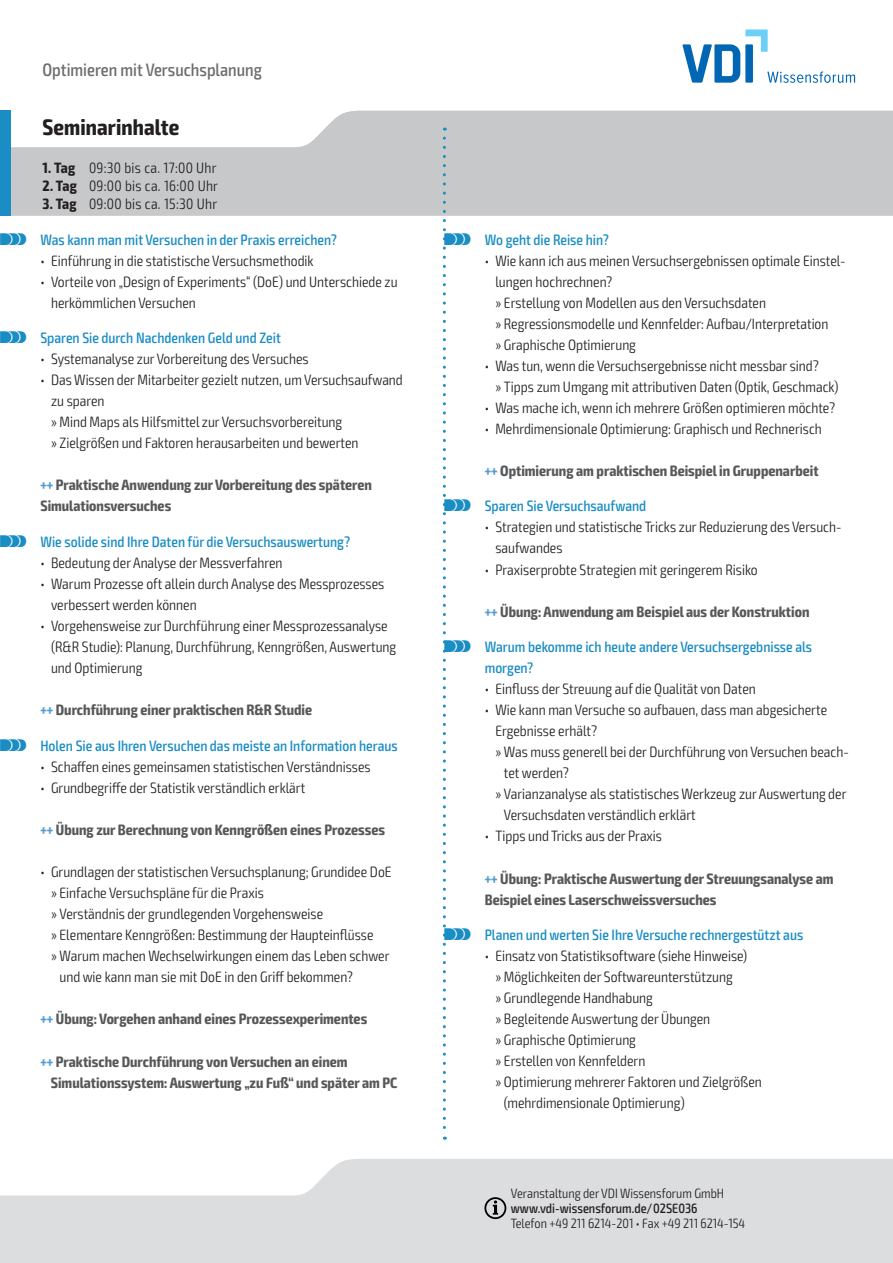
<style>
.page{position:relative;width:893px;height:1263px;background:#fff}
.page>*{position:absolute;margin:0;border:0;box-sizing:border-box;transform-origin:0 0}
.t1{font:700 condensed 22.5px "Exo 2";letter-spacing:.005em;color:#231f20}
.t2{font:500 condensed 18px "Exo 2";color:#6c6d70}
.t3{font:300 condensed 15px/21px "Exo 2";color:#231f20}
.t4{font:700 condensed 15px/21px "Exo 2";color:#57585a}
.t5{font:500 condensed 15px/21px "Exo 2";color:#1a8dc4}
.t6{font:300 condensed 15px "Exo 2";letter-spacing:.02em;color:#231f20}
.t7{font:300 condensed 13.5px "Exo 2";color:#231f20}
.t8{font:500 condensed 13.5px "Exo 2";color:#231f20}
.s1{font-weight:700}
.s2{font-family:"VDI Iconset S4 A Regular";font-weight:400;font-stretch:normal}
.s3{color:#559dce}
</style>
<div class="page">
<svg style="left:0;top:1159px;width:893px;height:104px;background:#e0e1e3"></svg>
<svg style="left:11px;top:111px;width:882px;height:105px;background:#cdced0"></svg>
<div style="left:0;top:111px;width:11px;height:105px;background:#1a8dc4"></div>
<svg style="left:484px;top:1197px;width:22px;height:22px"></svg>
<svg style="left:682px;top:30px;width:173px;height:53px"></svg>
<svg style="left:443px;top:138px;width:3px;height:1002px"></svg>
<p class="t2" style="left:43px;top:59px;width:221px">Optimieren mit Versuchsplanung</p>
<h1 class="t1" style="left:43px;top:113px;width:138px">Seminarinhalte</h1>
<p class="t6" style="left:43px;top:159px;width:176px"><span class="s1">1. Tag</span> 09:30 bis ca. 17:00 Uhr</p>
<p class="t6" style="left:43px;top:177px;width:177px"><span class="s1">2. Tag</span> 09:00 bis ca. 16:00 Uhr</p>
<p class="t6" style="left:43px;top:195px;width:176px"><span class="s1">3. Tag</span> 09:00 bis ca. 15:30 Uhr</p>
<p class="t5" style="left:0;top:229px;width:338px"><span class="s2">S</span> Was kann man mit Versuchen in der Praxis erreichen?</p>
<p class="t3" style="left:40px;top:250px;width:275px">• Einführung in die statistische Versuchsmethodik</p>
<p class="t3" style="left:51px;top:271px;width:348px;text-indent:-11px">• Vorteile von „Design of Experiments“ (DoE) und Unterschiede zu herkömmlichen Versuchen</p>
<p class="t5" style="left:0;top:328px;width:282px"><span class="s2">S</span> Sparen Sie durch Nachdenken Geld und Zeit</p>
<p class="t3" style="left:40px;top:349px;width:270px">• Systemanalyse zur Vorbereitung des Versuches</p>
<p class="t3" style="left:51px;top:370px;width:353px;text-indent:-11px">• Das Wissen der Mitarbeiter gezielt nutzen, um Versuchsaufwand zu sparen<br>» Mind Maps als Hilfsmittel zur Versuchsvorbereitung<br>» Zielgrößen und Faktoren herausarbeiten und bewerten</p>
<p class="t4" style="left:40px;top:475px;width:333px"><span class="s3">+++</span> Praktische Anwendung zur Vorbereitung des späteren<br>Simulationsversuches</p>
<p class="t5" style="left:0;top:532px;width:352px"><span class="s2">S</span> Wie solide sind Ihre Daten für die Versuchsauswertung?</p>
<p class="t3" style="left:40px;top:553px;width:244px">• Bedeutung der Analyse der Messverfahren</p>
<p class="t3" style="left:51px;top:574px;width:335px;text-indent:-11px">• Warum Prozesse oft allein durch Analyse des Messprozesses verbessert werden können</p>
<p class="t3" style="left:51px;top:616px;width:347px;text-indent:-11px">• Vorgehensweise zur Durchführung einer Messprozessanalyse (R&amp;R Studie): Planung, Durchführung, Kenngrößen, Auswertung und Optimierung</p>
<p class="t4" style="left:40px;top:700px;width:273px"><span class="s3">+++</span> Durchführung einer praktischen R&amp;R Studie</p>
<p class="t5" style="left:0;top:736px;width:399px"><span class="s2">S</span> Holen Sie aus Ihren Versuchen das meiste an Information heraus</p>
<p class="t3" style="left:40px;top:757px;width:332px">• Schaffen eines gemeinsamen statistischen Verständnisses</p>
<p class="t3" style="left:40px;top:778px;width:266px">• Grundbegriffe der Statistik verständlich erklärt</p>
<p class="t4" style="left:40px;top:820px;width:346px"><span class="s3">+++</span> Übung zur Berechnung von Kenngrößen eines Prozesses</p>
<p class="t3" style="left:40px;top:862px;width:353px">• Grundlagen der statistischen Versuchsplanung; Grundidee DoE</p>
<p class="t3" style="left:51px;top:883px;width:214px">» Einfache Versuchspläne für die Praxis</p>
<p class="t3" style="left:51px;top:904px;width:274px">» Verständnis der grundlegenden Vorgehensweise</p>
<p class="t3" style="left:51px;top:925px;width:324px">» Elementare Kenngrößen: Bestimmung der Haupteinflüsse</p>
<p class="t3" style="left:51px;top:946px;width:340px">» Warum machen Wechselwirkungen einem das Leben schwer</p>
<p class="t3" style="left:60px;top:967px;width:295px">und wie kann man sie mit DoE in den Griff bekommen?</p>
<p class="t4" style="left:40px;top:1009px;width:328px"><span class="s3">+++</span> Übung: Vorgehen anhand eines Prozessexperimentes</p>
<p class="t4" style="left:51px;top:1051px;width:348px;text-indent:-10px"><span class="s3">+++</span> Praktische Durchführung von Versuchen an einem<br>Simulationssystem: Auswertung „zu Fuß“ und später am PC</p>
<p class="t5" style="left:444px;top:229px;width:166px"><span class="s2">S</span> Wo geht die Reise hin?</p>
<p class="t3" style="left:495px;top:250px;width:352px;text-indent:-11px">• Wie kann ich aus meinen Versuchsergebnissen optimale Einstel&shy;lungen hochrechnen?<br>» Erstellung von Modellen aus den Versuchsdaten<br>» Regressionsmodelle und Kennfelder: Aufbau/Interpretation<br>» Graphische Optimierung</p>
<p class="t3" style="left:495px;top:355px;width:345px;text-indent:-11px">• Was tun, wenn die Versuchsergebnisse nicht messbar sind?<br>» Tipps zum Umgang mit attributiven Daten (Optik, Geschmack)</p>
<p class="t3" style="left:485px;top:397px;width:352px">• Was mache ich, wenn ich mehrere Größen optimieren möchte?</p>
<p class="t3" style="left:485px;top:418px;width:339px">• Mehrdimensionale Optimierung: Graphisch und Rechnerisch</p>
<p class="t4" style="left:485px;top:460px;width:335px"><span class="s3">+++</span> Optimierung am praktischen Beispiel in Gruppenarbeit</p>
<p class="t5" style="left:444px;top:496px;width:203px"><span class="s2">S</span> Sparen Sie Versuchsaufwand</p>
<p class="t3" style="left:495px;top:517px;width:348px;text-indent:-11px">• Strategien und statistische Tricks zur Reduzierung des Versuch&shy;saufwandes</p>
<p class="t3" style="left:485px;top:559px;width:274px">• Praxiserprobte Strategien mit geringerem Risiko</p>
<p class="t4" style="left:485px;top:601px;width:326px"><span class="s3">+++</span> Übung: Anwendung am Beispiel aus der Konstruktion</p>
<p class="t5" style="left:485px;top:637px;width:329px;text-indent:-40px"><span class="s2">S</span> Warum bekomme ich heute andere Versuchsergebnisse als morgen?</p>
<p class="t3" style="left:485px;top:679px;width:273px">• Einfluss der Streuung auf die Qualität von Daten</p>
<p class="t3" style="left:485px;top:700px;width:344px">• Wie kann man Versuche so aufbauen, dass man abgesicherte</p>
<p class="t3" style="left:495px;top:721px;width:103px">Ergebnisse erhält?</p>
<p class="t3" style="left:495px;top:742px;width:355px">» Was muss generell bei der Durchführung von Versuchen beach-</p>
<p class="t3" style="left:504px;top:763px;width:67px">tet werden?</p>
<p class="t3" style="left:495px;top:784px;width:353px">» Varianzanalyse als statistisches Werkzeug zur Auswertung der</p>
<p class="t3" style="left:504px;top:805px;width:193px">Versuchsdaten verständlich erklärt</p>
<p class="t3" style="left:485px;top:826px;width:179px">• Tipps und Tricks aus der Praxis</p>
<p class="t4" style="left:485px;top:868px;width:350px"><span class="s3">+++</span> Übung: Praktische Auswertung der Streuungsanalyse am<br>Beispiel eines Laserschweissversuches</p>
<p class="t5" style="left:444px;top:925px;width:360px"><span class="s2">S</span> Planen und werten Sie Ihre Versuche rechnergestützt aus</p>
<p class="t3" style="left:485px;top:946px;width:264px">• Einsatz von Statistiksoftware (siehe Hinweise)</p>
<p class="t3" style="left:495px;top:967px;width:239px">» Möglichkeiten der Softwareunterstützung</p>
<p class="t3" style="left:495px;top:988px;width:159px">» Grundlegende Handhabung</p>
<p class="t3" style="left:495px;top:1009px;width:216px">» Begleitende Auswertung der Übungen</p>
<p class="t3" style="left:495px;top:1030px;width:142px">» Graphische Optimierung</p>
<p class="t3" style="left:495px;top:1051px;width:152px">» Erstellen von Kennfeldern</p>
<p class="t3" style="left:495px;top:1072px;width:268px">» Optimierung mehrerer Faktoren und Zielgrößen</p>
<p class="t3" style="left:504px;top:1093px;width:182px">(mehrdimensionale Optimierung)</p>
<p class="t7" style="left:511px;top:1185px;width:215px">Veranstaltung der VDI Wissensforum GmbH</p>
<p class="t8" style="left:511px;top:1200px;width:188px">www.vdi-wissensforum.de/02SE036</p>
<p class="t7" style="left:511px;top:1215px;width:236px">Telefon +49 211 6214-201 • Fax +49 211 6214-154</p>
</div>
